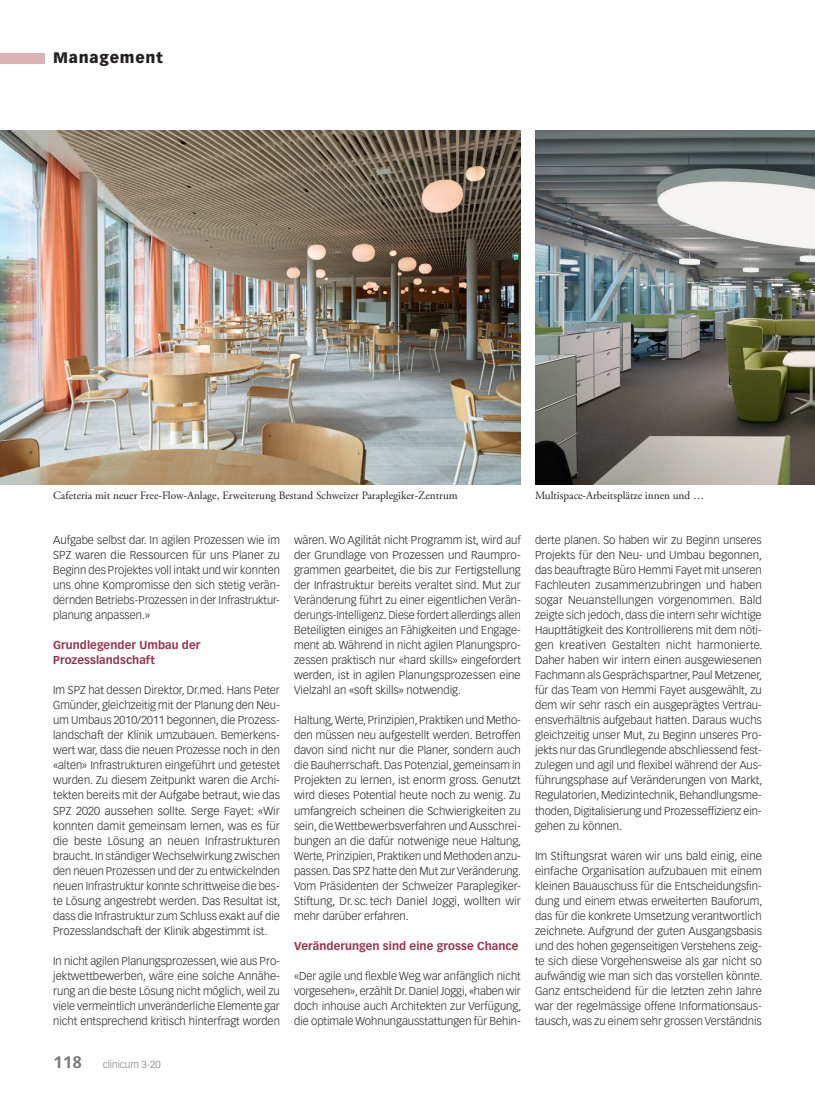
<style>
.page{position:relative;width:815px;height:1099px;background:#fff}
.page>*{position:absolute;margin:0;border:0;box-sizing:border-box;transform-origin:0 0}
.t1{font:900 15px "Vectora LT Std";letter-spacing:.05em;color:#231f20}
.Lauftext{font:300 11.25px/15px "Vectora LT Std";color:#231f20;text-align:justify}
.Legende{font:11.25px "Adobe Garamond Pro";color:#231f20}
.ZT_MM{font:700 11.25px/15px "Vectora LT Std";letter-spacing:.005em;color:#983249}
.t2{font:300 10px "Vectora LT Std";color:#76787b}
.s1{font-weight:700;font-size:16.25px}
</style>
<div class="page">
<div style="left:0;top:53px;width:45px;height:10px;background:#d9b4b3"></div>
<img style="left:535px;top:130px;width:280px;height:354px">
<img style="left:0;top:130px;width:521px;height:354px">
<h1 class="t1" style="left:53px;top:49px;width:111px">Management</h1>
<p class="Legende" style="left:53px;top:489px;width:406px">Cafeteria mit neuer Free-Flow-Anlage, Erweiterung Bestand Schweizer Paraplegiker-Zentrum</p>
<p class="Legende" style="left:535px;top:489px;width:171px">Multispace-Arbeitsplätze innen und …</p>
<p class="Lauftext" style="left:53px;top:533px;width:228px">Aufgabe selbst dar. In agilen Prozessen wie im SPZ waren die Ressourcen für uns Planer zu Beginn des Projektes voll intakt und wir konnten uns ohne Kompromisse den sich stetig verän&shy;dernden Betriebs-Prozessen in der Infrastruktur&shy;planung anpassen.»</p>
<p class="ZT_MM" style="left:53px;top:638px;width:149px">Grundlegender Umbau der<br>Prozesslandschaft</p>
<p class="Lauftext" style="left:53px;top:683px;width:229px">Im SPZ hat dessen Direktor, Dr.med. Hans Peter Gmünder, gleichzeitig mit der Planung den Neu&shy;um Umbaus 2010/2011 begonnen, die Prozess&shy;landschaft der Klinik umzubauen. Bemerkens&shy;wert war, dass die neuen Prozesse noch in den «alten» Infrastrukturen eingeführt und getestet wurden. Zu diesem Zeitpunkt waren die Archi&shy;tekten bereits mit der Aufgabe betraut, wie das SPZ 2020 aussehen sollte. Serge Fayet: «Wir konnten damit gemeinsam lernen, was es für die beste Lösung an neuen Infrastrukturen braucht. In ständiger Wechselwirkung zwischen den neuen Prozessen und der zu entwickelnden neuen Infrastruktur konnte schrittweise die bes&shy;te Lösung angestrebt werden. Das Resultat ist, dass die Infrastruktur zum Schluss exakt auf die Prozesslandschaft der Klinik abgestimmt ist.</p>
<p class="Lauftext" style="left:53px;top:953px;width:228px">In nicht agilen Planungsprozessen, wie aus Pro&shy;jektwettbewerben, wäre eine solche Annähe&shy;rung an die beste Lösung nicht möglich, weil zu viele vermeintlich unveränderliche Elemente gar nicht entsprechend kritisch hinterfragt worden</p>
<p class="t2" style="left:53px;top:1058px;width:109px"><span class="s1">118</span> clinicum 3-20</p>
<p class="Lauftext" style="left:294px;top:533px;width:228px">wären. Wo Agilität nicht Programm ist, wird auf der Grundlage von Prozessen und Raumpro&shy;grammen gearbeitet, die bis zur Fertigstellung der Infrastruktur bereits veraltet sind. Mut zur Veränderung führt zu einer eigentlichen Verän&shy;derungs-Intelligenz. Diese fordert allerdings allen Beteiligten einiges an Fähigkeiten und Engage&shy;ment ab. Während in nicht agilen Planungspro&shy;zessen praktisch nur «hard skills» eingefordert werden, ist in agilen Planungsprozessen eine Vielzahl an «soft skills» notwendig.</p>
<p class="Lauftext" style="left:294px;top:713px;width:229px">Haltung, Werte, Prinzipien, Praktiken und Metho&shy;den müssen neu aufgestellt werden. Betroffen davon sind nicht nur die Planer, sondern auch die Bauherrschaft. Das Potenzial, gemeinsam in Projekten zu lernen, ist enorm gross. Genutzt wird dieses Potential heute noch zu wenig. Zu umfangreich scheinen die Schwierigkeiten zu sein, die Wettbewerbsverfahren und Ausschrei&shy;bungen an die dafür notwenige neue Haltung, Werte, Prinzipien, Praktiken und Methoden anzu&shy;passen. Das SPZ hatte den Mut zur Veränderung.<br>Vom Präsidenten der Schweizer Paraplegiker-Stiftung, Dr. sc.tech Daniel Joggi, wollten wir mehr darüber erfahren.</p>
<p class="ZT_MM" style="left:294px;top:938px;width:226px">Veränderungen sind eine grosse Chance</p>
<p class="Lauftext" style="left:294px;top:968px;width:229px">«Der agile und flexble Weg war anfänglich nicht vorgesehen», erzählt Dr. Daniel Joggi, «haben wir doch inhouse auch Architekten zur Verfügung, die optimale Wohnungausstattungen für Behin-</p>
<p class="Lauftext" style="left:535px;top:533px;width:229px">derte planen. So haben wir zu Beginn unseres Projekts für den Neu- und Umbau begonnen, das beauftragte Büro Hemmi Fayet mit unseren Fachleuten zusammenzubringen und haben sogar Neuanstellungen vorgenommen. Bald zeigte sich jedoch, dass die intern sehr wichtige Haupttätigkeit des Kontrollierens mit dem nöti&shy;gen kreativen Gestalten nicht harmonierte.<br>Daher haben wir intern einen ausgewiesenen Fachmann als Gesprächspartner, Paul Metzener, für das Team von Hemmi Fayet ausgewählt, zu dem wir sehr rasch ein ausgeprägtes Vertrau&shy;ensverhältnis aufgebaut hatten. Daraus wuchs gleichzeitig unser Mut, zu Beginn unseres Pro&shy;jekts nur das Grundlegende abschliessend fest&shy;zulegen und agil und flexibel während der Aus&shy;führungsphase auf Veränderungen von Markt, Regulatorien, Medizintechnik, Behandlungsme&shy;thoden, Digitalisierung und Prozesseffizienz ein&shy;gehen zu können.</p>
<p class="Lauftext" style="left:535px;top:848px;width:229px">Im Stiftungsrat waren wir uns bald einig, eine einfache Organisation aufzubauen mit einem kleinen Bauauschuss für die Entscheidungsfin&shy;dung und einem etwas erweiterten Bauforum, das für die konkrete Umsetzung verantwortlich zeichnete. Aufgrund der guten Ausgangsbasis und des hohen gegenseitigen Verstehens zeig&shy;te sich diese Vorgehensweise als gar nicht so aufwändig wie man sich das vorstellen könnte.<br>Ganz entscheidend für die letzten zehn Jahre war der regelmässige offene Informationsaus&shy;tausch, was zu einem sehr grossen Verständnis</p>
</div>
